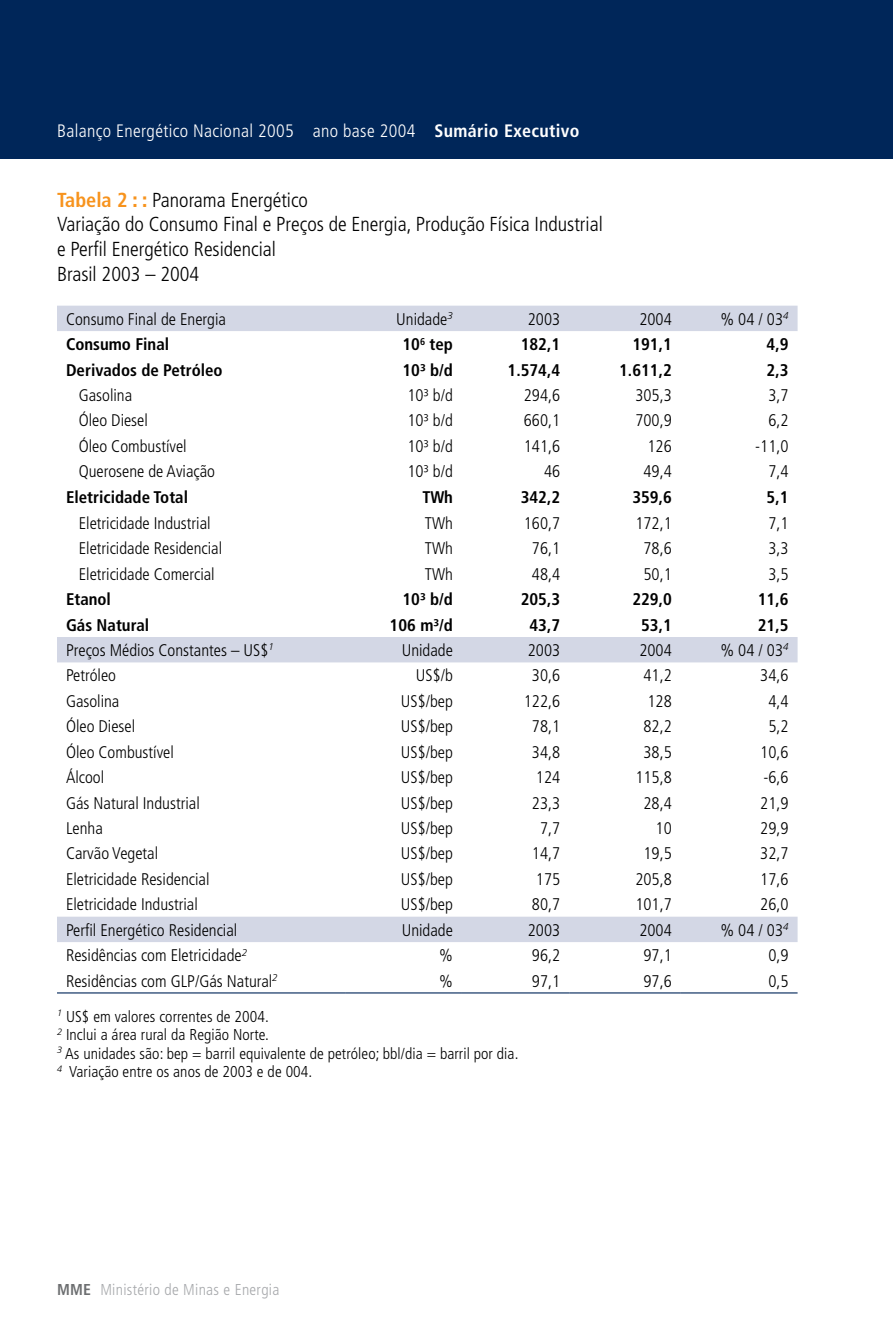
<style>
.page{position:relative;width:893px;height:1340px;background:#fff}
.page>*{position:absolute;margin:0;border:0;box-sizing:border-box;transform-origin:0 0}
.t1{font:300 condensed 20.25px/24.8px "Frutiger";color:#000}
.t2{font:300 condensed 18px "Frutiger";letter-spacing:.02em;color:#fff}
.t3{font:300 condensed 16.88px "Frutiger";color:#000}
.t4{font:700 condensed 16.88px "Frutiger";color:#000}
.t5{font:300 condensed 15.75px/18.4px "Frutiger";letter-spacing:.005em;color:#000}
.t6{font:300 condensed 15.75px "Frutiger";letter-spacing:.02em;color:#a7a9ac}
.s1{font-weight:700}
.s2{font-weight:700;color:#f7931d}
.s3{font-weight:900;color:#f7931d}
.s4{font-weight:700;color:#6d6f71}
</style>
<div class="page">
<div style="left:0;top:0;width:893px;height:159px;background:#002659"></div>
<svg style="left:57px;top:306px;width:741px;height:636px"></svg>
<hr style="left:57px;top:992px;width:288px;height:1px;background:#002659">
<hr style="left:345px;top:992px;width:117px;height:1px;background:#002659">
<hr style="left:462px;top:992px;width:107px;height:1px;background:#002659">
<hr style="left:569px;top:992px;width:112px;height:1px;background:#002659">
<hr style="left:681px;top:992px;width:117px;height:1px;background:#002659">
<p class="t2" style="left:57px;top:121px;width:524px">Balanço Energético Nacional 2005 ano base 2004 <span class="s1">Sumário Executivo</span></p>
<p class="t1" style="left:57px;top:187px;width:547px"><span class="s2">Tabela 2</span> <span class="s3">: :</span> Panorama Energético<br>Variação do Consumo Final e Preços de Energia, Produção Física Industrial e Perfil Energético Residencial<br>Brasil 2003 – 2004</p>
<p class="t3" style="left:66px;top:309px;width:162px">Consumo Final de Energia</p>
<p class="t3" style="left:396px;top:309px;width:58px">Unidade<sup>3</sup></p>
<p class="t3" style="left:528px;top:309px;width:34px">2003</p>
<p class="t3" style="left:639px;top:309px;width:34px">2004</p>
<p class="t3" style="left:720px;top:309px;width:70px">% 04 / 03<sup>4</sup></p>
<p class="t4" style="left:66px;top:334px;width:105px">Consumo Final</p>
<p class="t4" style="left:402px;top:334px;width:52px">10<sup>6</sup> tep</p>
<p class="t4" style="left:521px;top:334px;width:41px">182,1</p>
<p class="t4" style="left:632px;top:334px;width:41px">191,1</p>
<p class="t4" style="left:767px;top:334px;width:23px">4,9</p>
<p class="t4" style="left:66px;top:360px;width:158px">Derivados de Petróleo</p>
<p class="t4" style="left:402px;top:360px;width:52px">10³ b/d</p>
<p class="t4" style="left:508px;top:360px;width:54px">1.574,4</p>
<p class="t4" style="left:619px;top:360px;width:54px">1.611,2</p>
<p class="t4" style="left:767px;top:360px;width:23px">2,3</p>
<p class="t3" style="left:79px;top:385px;width:55px">Gasolina</p>
<p class="t3" style="left:407px;top:385px;width:47px">10³ b/d</p>
<p class="t3" style="left:524px;top:385px;width:38px">294,6</p>
<p class="t3" style="left:635px;top:385px;width:38px">305,3</p>
<p class="t3" style="left:768px;top:385px;width:22px">3,7</p>
<p class="t3" style="left:79px;top:411px;width:71px">Óleo Diesel</p>
<p class="t3" style="left:407px;top:411px;width:47px">10³ b/d</p>
<p class="t3" style="left:524px;top:411px;width:38px">660,1</p>
<p class="t3" style="left:635px;top:411px;width:38px">700,9</p>
<p class="t3" style="left:768px;top:411px;width:22px">6,2</p>
<p class="t3" style="left:79px;top:436px;width:109px">Óleo Combustível</p>
<p class="t3" style="left:407px;top:436px;width:47px">10³ b/d</p>
<p class="t3" style="left:524px;top:436px;width:38px">141,6</p>
<p class="t3" style="left:647px;top:436px;width:26px">126</p>
<p class="t3" style="left:755px;top:436px;width:35px">-11,0</p>
<p class="t3" style="left:79px;top:462px;width:138px">Querosene de Aviação</p>
<p class="t3" style="left:407px;top:462px;width:47px">10³ b/d</p>
<p class="t3" style="left:544px;top:462px;width:18px">46</p>
<p class="t3" style="left:643px;top:462px;width:30px">49,4</p>
<p class="t3" style="left:768px;top:462px;width:22px">7,4</p>
<p class="t4" style="left:66px;top:487px;width:124px">Eletricidade Total</p>
<p class="t4" style="left:422px;top:487px;width:32px">TWh</p>
<p class="t4" style="left:521px;top:487px;width:41px">342,2</p>
<p class="t4" style="left:632px;top:487px;width:41px">359,6</p>
<p class="t4" style="left:767px;top:487px;width:23px">5,1</p>
<p class="t3" style="left:79px;top:513px;width:133px">Eletricidade Industrial</p>
<p class="t3" style="left:425px;top:513px;width:30px">TWh</p>
<p class="t3" style="left:524px;top:513px;width:38px">160,7</p>
<p class="t3" style="left:635px;top:513px;width:38px">172,1</p>
<p class="t3" style="left:768px;top:513px;width:22px">7,1</p>
<p class="t3" style="left:79px;top:539px;width:145px">Eletricidade Residencial</p>
<p class="t3" style="left:425px;top:539px;width:30px">TWh</p>
<p class="t3" style="left:532px;top:539px;width:30px">76,1</p>
<p class="t3" style="left:643px;top:539px;width:30px">78,6</p>
<p class="t3" style="left:768px;top:539px;width:22px">3,3</p>
<p class="t3" style="left:79px;top:564px;width:137px">Eletricidade Comercial</p>
<p class="t3" style="left:425px;top:564px;width:30px">TWh</p>
<p class="t3" style="left:532px;top:564px;width:30px">48,4</p>
<p class="t3" style="left:643px;top:564px;width:30px">50,1</p>
<p class="t3" style="left:768px;top:564px;width:22px">3,5</p>
<p class="t4" style="left:66px;top:589px;width:47px">Etanol</p>
<p class="t4" style="left:402px;top:589px;width:52px">10³ b/d</p>
<p class="t4" style="left:521px;top:589px;width:41px">205,3</p>
<p class="t4" style="left:632px;top:589px;width:41px">229,0</p>
<p class="t4" style="left:758px;top:589px;width:32px">11,6</p>
<p class="t4" style="left:66px;top:614px;width:85px">Gás Natural</p>
<p class="t4" style="left:390px;top:614px;width:65px">106 m³/d</p>
<p class="t4" style="left:529px;top:614px;width:32px">43,7</p>
<p class="t4" style="left:641px;top:614px;width:32px">53,1</p>
<p class="t4" style="left:758px;top:614px;width:32px">21,5</p>
<p class="t3" style="left:66px;top:640px;width:209px">Preços Médios Constantes – US$<sup>1</sup></p>
<p class="t3" style="left:402px;top:640px;width:53px">Unidade</p>
<p class="t3" style="left:528px;top:640px;width:34px">2003</p>
<p class="t3" style="left:639px;top:640px;width:34px">2004</p>
<p class="t3" style="left:720px;top:640px;width:70px">% 04 / 03<sup>4</sup></p>
<p class="t3" style="left:66px;top:666px;width:52px">Petróleo</p>
<p class="t3" style="left:416px;top:666px;width:39px">US$/b</p>
<p class="t3" style="left:532px;top:666px;width:30px">30,6</p>
<p class="t3" style="left:643px;top:666px;width:30px">41,2</p>
<p class="t3" style="left:760px;top:666px;width:30px">34,6</p>
<p class="t3" style="left:66px;top:691px;width:55px">Gasolina</p>
<p class="t3" style="left:401px;top:691px;width:54px">US$/bep</p>
<p class="t3" style="left:524px;top:691px;width:38px">122,6</p>
<p class="t3" style="left:647px;top:691px;width:26px">128</p>
<p class="t3" style="left:768px;top:691px;width:22px">4,4</p>
<p class="t3" style="left:66px;top:717px;width:71px">Óleo Diesel</p>
<p class="t3" style="left:401px;top:717px;width:54px">US$/bep</p>
<p class="t3" style="left:532px;top:717px;width:30px">78,1</p>
<p class="t3" style="left:643px;top:717px;width:30px">82,2</p>
<p class="t3" style="left:768px;top:717px;width:22px">5,2</p>
<p class="t3" style="left:66px;top:742px;width:109px">Óleo Combustível</p>
<p class="t3" style="left:401px;top:742px;width:54px">US$/bep</p>
<p class="t3" style="left:532px;top:742px;width:30px">34,8</p>
<p class="t3" style="left:643px;top:742px;width:30px">38,5</p>
<p class="t3" style="left:760px;top:742px;width:30px">10,6</p>
<p class="t3" style="left:66px;top:767px;width:40px">Álcool</p>
<p class="t3" style="left:401px;top:767px;width:54px">US$/bep</p>
<p class="t3" style="left:536px;top:767px;width:26px">124</p>
<p class="t3" style="left:635px;top:767px;width:38px">115,8</p>
<p class="t3" style="left:763px;top:767px;width:27px">-6,6</p>
<p class="t3" style="left:66px;top:793px;width:135px">Gás Natural Industrial</p>
<p class="t3" style="left:401px;top:793px;width:54px">US$/bep</p>
<p class="t3" style="left:532px;top:793px;width:30px">23,3</p>
<p class="t3" style="left:643px;top:793px;width:30px">28,4</p>
<p class="t3" style="left:760px;top:793px;width:30px">21,9</p>
<p class="t3" style="left:66px;top:818px;width:38px">Lenha</p>
<p class="t3" style="left:401px;top:818px;width:54px">US$/bep</p>
<p class="t3" style="left:540px;top:818px;width:22px">7,7</p>
<p class="t3" style="left:656px;top:818px;width:18px">10</p>
<p class="t3" style="left:760px;top:818px;width:30px">29,9</p>
<p class="t3" style="left:66px;top:844px;width:94px">Carvão Vegetal</p>
<p class="t3" style="left:401px;top:844px;width:54px">US$/bep</p>
<p class="t3" style="left:532px;top:844px;width:30px">14,7</p>
<p class="t3" style="left:643px;top:844px;width:30px">19,5</p>
<p class="t3" style="left:760px;top:844px;width:30px">32,7</p>
<p class="t3" style="left:66px;top:869px;width:145px">Eletricidade Residencial</p>
<p class="t3" style="left:401px;top:869px;width:54px">US$/bep</p>
<p class="t3" style="left:536px;top:869px;width:26px">175</p>
<p class="t3" style="left:635px;top:869px;width:38px">205,8</p>
<p class="t3" style="left:760px;top:869px;width:30px">17,6</p>
<p class="t3" style="left:66px;top:894px;width:133px">Eletricidade Industrial</p>
<p class="t3" style="left:401px;top:894px;width:54px">US$/bep</p>
<p class="t3" style="left:532px;top:894px;width:30px">80,7</p>
<p class="t3" style="left:635px;top:894px;width:38px">101,7</p>
<p class="t3" style="left:760px;top:894px;width:30px">26,0</p>
<p class="t3" style="left:66px;top:920px;width:173px">Perfil Energético Residencial</p>
<p class="t3" style="left:402px;top:920px;width:53px">Unidade</p>
<p class="t3" style="left:528px;top:920px;width:34px">2003</p>
<p class="t3" style="left:639px;top:920px;width:34px">2004</p>
<p class="t3" style="left:720px;top:920px;width:70px">% 04 / 03<sup>4</sup></p>
<p class="t3" style="left:66px;top:945px;width:183px">Residências com Eletricidade<sup>2</sup></p>
<p class="t3" style="left:439px;top:945px;width:15px">%</p>
<p class="t3" style="left:532px;top:945px;width:30px">96,2</p>
<p class="t3" style="left:643px;top:945px;width:30px">97,1</p>
<p class="t3" style="left:768px;top:945px;width:22px">0,9</p>
<p class="t3" style="left:66px;top:971px;width:213px">Residências com GLP/Gás Natural<sup>2</sup></p>
<p class="t3" style="left:439px;top:971px;width:15px">%</p>
<p class="t3" style="left:532px;top:971px;width:30px">97,1</p>
<p class="t3" style="left:643px;top:971px;width:30px">97,6</p>
<p class="t3" style="left:768px;top:971px;width:22px">0,5</p>
<p class="t5" style="left:57px;top:1007px;width:463px"><sup>1</sup> US$ em valores correntes de 2004.<br><sup>2</sup> Inclui a área rural da Região Norte.<br><sup>3</sup> As unidades são: bep = barril equivalente de petróleo; bbl/dia = barril por dia.<br><sup>4</sup> Variação entre os anos de 2003 e de 004.</p>
<p class="t6" style="left:57px;top:1280px;width:224px"><span class="s4">MME</span> Ministério de Minas e Energia</p>
</div>
